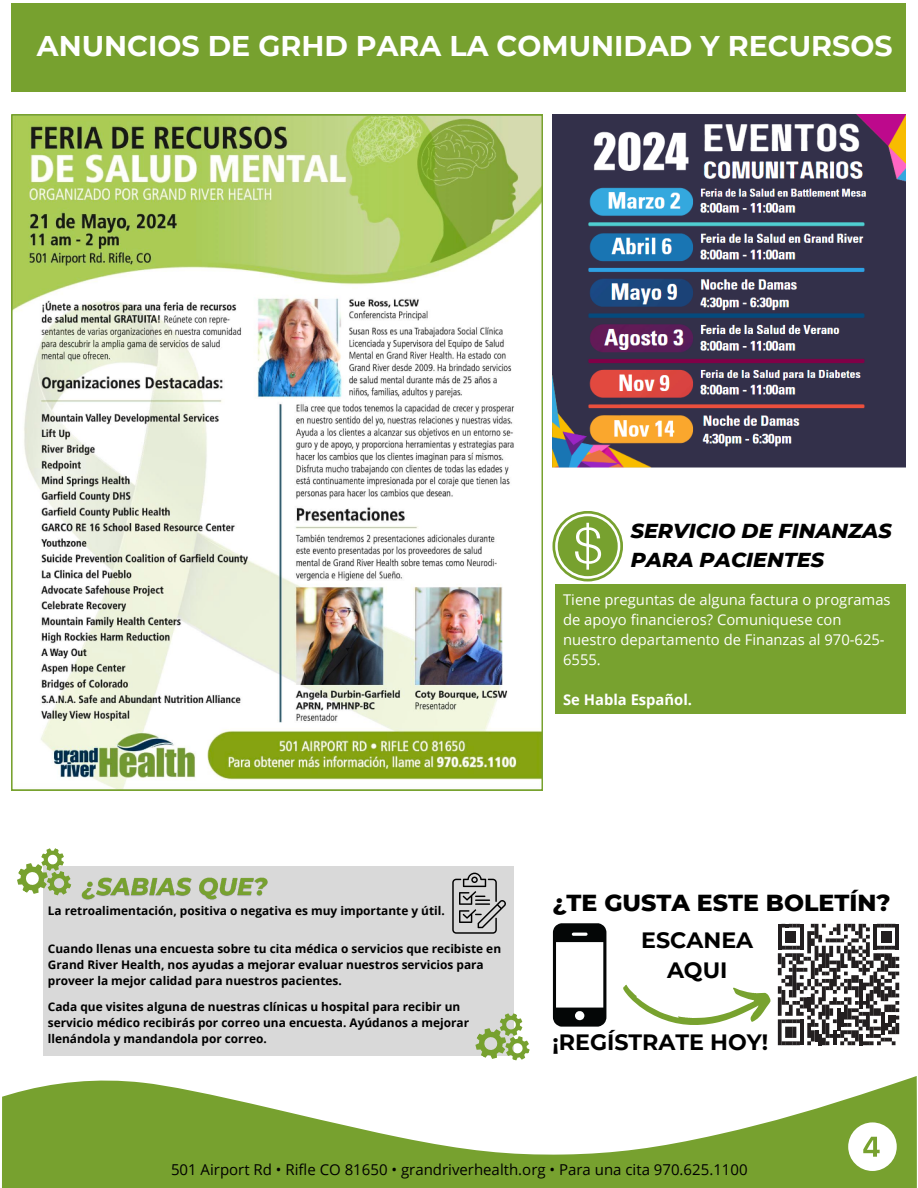
<style>
.page{position:relative;width:918px;height:1188px;background:#fff}
.page>*{position:absolute;margin:0;border:0;box-sizing:border-box;transform-origin:0 0}
.t1{font:700 28.5px "Montserrat";color:#fff}
.t2{font:800 23.7px "Montserrat";color:#000}
.t3{font:700 22.2px/30px "Montserrat";color:#000;text-align:center}
.t4{font:italic 800 20.7px/28.8px "Montserrat";color:#000}
.t5{font:15px "Open Sans";color:#000}
.t6{font:14.85px/20px "Open Sans";color:#fff}
.t7{font:700 14.85px "Open Sans";color:#fff}
.t8{font:700 11.85px/16px "Open Sans";color:#000}
</style>
<div class="page">
<svg style="left:2px;top:1076px;width:915px;height:112px;fill:#77a12f"></svg>
<svg style="left:848px;top:1122px;width:49px;height:49px"></svg>
<div style="left:11px;top:3px;width:894px;height:89px;background:#77a12f"></div>
<svg style="left:17px;top:790px;width:42px;height:1px"></svg>
<div style="left:555px;top:585px;width:350px;height:129px;background:#78a22f"></div>
<svg style="left:552px;top:511px;width:71px;height:70px"></svg>
<svg style="left:555px;top:514px;width:65px;height:65px"></svg>
<svg style="left:778px;top:924px;width:121px;height:121px"></svg>
<svg style="left:895px;top:1023px;width:4px;height:11px"></svg>
<svg style="left:553px;top:923px;width:54px;height:104px"></svg>
<svg style="left:623px;top:985px;width:148px;height:40px"></svg>
<img style="left:11px;top:115px;width:531px;height:675px">
<img style="left:552px;top:115px;width:354px;height:353px">
<div style="left:43px;top:866px;width:471px;height:189px;background:#d9d9d9"></div>
<img style="left:81px;top:877px;width:187px;height:23px">
<svg style="left:452px;top:873px;width:54px;height:61px"></svg>
<svg style="left:470px;top:1013px;width:60px;height:48px"></svg>
<svg style="left:17px;top:848px;width:55px;height:48px"></svg>
<h1 class="t1" style="left:37px;top:29px;width:857px">ANUNCIOS DE GRHD PARA LA COMUNIDAD Y RECURSOS</h1>
<h3 class="t4" style="left:631px;top:517px;width:263px">SERVICIO DE FINANZAS<br>PARA PACIENTES</h3>
<p class="t6" style="left:563px;top:589px;width:329px">Tiene preguntas de alguna factura o programas de apoyo financieros? Comuniquese con nuestro departamento de Finanzas al 970-625- 6555.</p>
<p class="t7" style="left:563px;top:689px;width:131px">Se Habla Español.</p>
<p class="t8" style="left:48px;top:902px;width:399px">La retroalimentación, positiva o negativa es muy importante y útil.</p>
<p class="t8" style="left:48px;top:941px;width:455px">Cuando llenas una encuesta sobre tu cita médica o servicios que recibiste en<br>Grand River Health, nos ayudas a mejorar evaluar nuestros servicios para proveer la mejor calidad para nuestros pacientes.</p>
<p class="t8" style="left:48px;top:998px;width:423px">Cada que visites alguna de nuestras clínicas u hospital para recibir un servicio médico recibirás por correo una encuesta. Ayúdanos a mejorar llenándola y mandandola por correo.</p>
<h2 class="t2" style="left:552px;top:888px;width:340px">¿TE GUSTA ESTE BOLETÍN?</h2>
<h3 class="t3" style="left:641px;top:925px;width:113px">ESCANEA<br>AQUI</h3>
<h3 class="t3" style="left:552px;top:1027px;width:217px">¡REGÍSTRATE HOY!</h3>
<p class="t5" style="left:171px;top:1159px;width:578px">501 Airport Rd • Rifle CO 81650 • grandriverhealth.org • Para una cita 970.625.1100</p>
</div>
